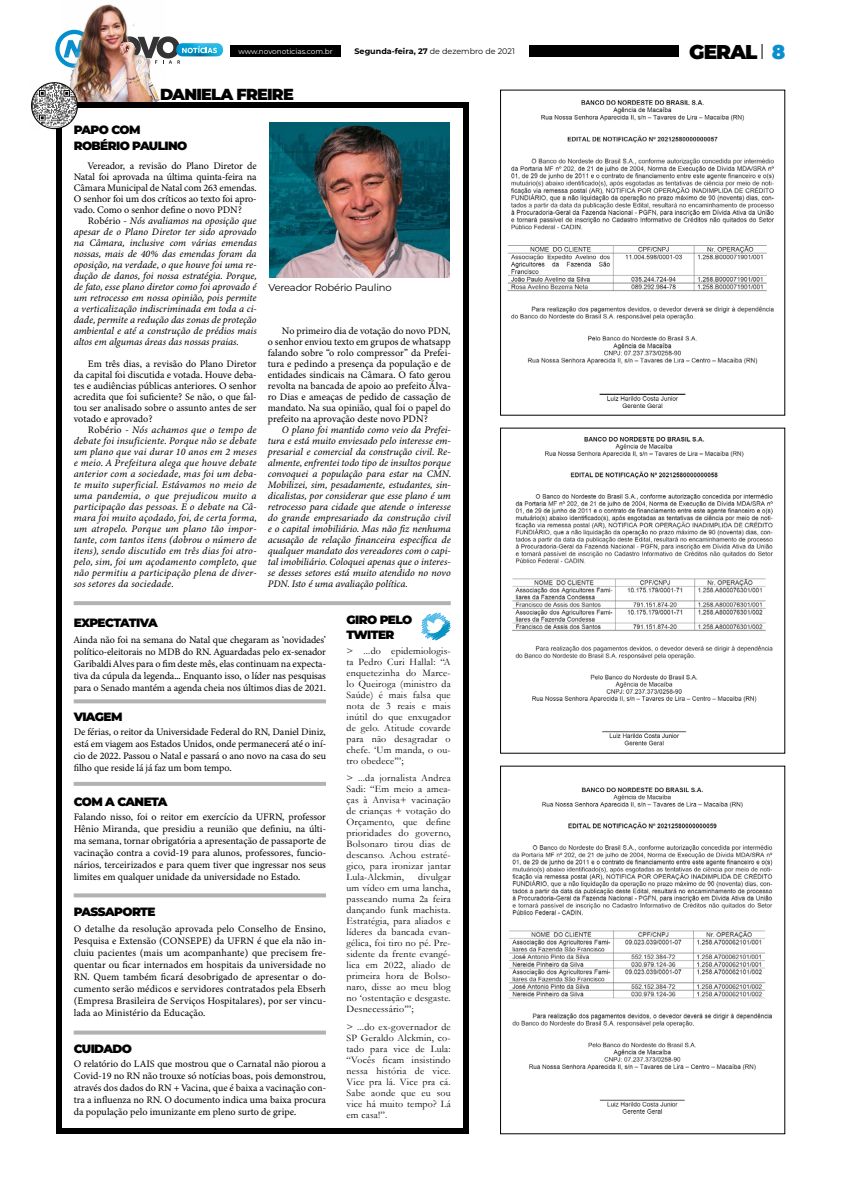
<style>
.page{position:relative;width:842px;height:1191px;background:#fff}
.page>*{position:absolute;margin:0;border:0;box-sizing:border-box;transform-origin:0 0}
.t1{font:900 20px "Montserrat";letter-spacing:-.05em;color:#000}
.t2{font:900 16px "Montserrat";letter-spacing:-.05em;color:#000}
.t3{font:900 12px/16px "Montserrat";letter-spacing:-.05em;color:#000}
.t4{font:10px/12px "Minion Variable Concept";letter-spacing:-.005em;color:#000;text-align:justify}
.t5{font:italic 10px/11px "Minion Variable Concept";color:#000;text-align:justify}
.t6{font:10px/11px "Garamond";letter-spacing:.02em;color:#000;text-align:justify}
.t7{font:10px "Montserrat";letter-spacing:-.02em;color:#000}
.t8{font:700 8px "Montserrat";color:#000}
.t9{font:7.3px "Montserrat";color:#fff}
.s1{font-weight:400}
.s2{color:#0b8fcd}
.s3{font-style:normal}
</style>
<div class="page">
<div style="left:529px;top:46px;width:201px;height:11px;background:#000"></div>
<div style="left:230px;top:46px;width:111px;height:11px;background:#000"></div>
<img style="left:217px;top:43px;width:6px;height:13px">
<svg style="left:55px;top:35px;width:162px;height:29px"></svg>
<svg style="left:761px;top:44px;width:1px;height:15px"></svg>
<div style="left:679px;top:39px;width:78px;height:29px;background:#fff"></div>
<img style="left:512px;top:437px;width:261px;height:309px">
<img style="left:507px;top:100px;width:267px;height:308px">
<img style="left:509px;top:787px;width:264px;height:327px">
<img style="left:61px;top:4px;width:104px;height:98px">
<div style="left:56px;top:102px;width:6px;height:1032px;background:#000"></div>
<div style="left:463px;top:102px;width:6px;height:1032px;background:#000"></div>
<div style="left:56px;top:102px;width:412px;height:6px;background:#000"></div>
<div style="left:56px;top:1128px;width:412px;height:6px;background:#000"></div>
<img style="left:31px;top:81px;width:48px;height:49px">
<img style="left:269px;top:123px;width:180px;height:155px">
<svg style="left:74px;top:699px;width:252px;height:4px"></svg>
<svg style="left:74px;top:1030px;width:252px;height:4px"></svg>
<hr style="left:74px;top:782px;width:252px;height:4px;background:#b3b2b2">
<svg style="left:74px;top:893px;width:252px;height:4px"></svg>
<hr style="left:74px;top:601px;width:377px;height:4px;background:#b3b2b2">
<svg style="left:421px;top:612px;width:30px;height:29px"></svg>
<p class="t9" style="left:238px;top:46px;width:96px">www.novonoticias.com.br</p>
<p class="t8" style="left:354px;top:45px;width:162px">Segunda-feira, 27 <span class="s1">de dezembro de 2021</span></p>
<h1 class="t1" style="left:689px;top:36px;width:97px">GERAL <span class="s2">8</span></h1>
<h2 class="t2" style="left:160px;top:83px;width:135px">DANIELA FREIRE</h2>
<p class="t3" style="left:74px;top:121px;width:115px">PAPO COM<br>ROBÉRIO PAULINO</p>
<p class="t4" style="left:74px;top:160px;width:184px;line-height:11px;text-indent:14px">Vereador, a revisão do Plano Diretor de Natal foi aprovada na última quinta-feira na Câmara Municipal de Natal com 263 emendas.<br>O senhor foi um dos críticos ao texto foi apro&shy;vado. Como o senhor define o novo PDN?</p>
<p class="t5" style="left:74px;top:215px;width:184px;text-indent:14px"><span class="s3">Robério -</span> Nós avaliamos na oposição que apesar de o Plano Diretor ter sido aprovado na Câmara, inclusive com várias emendas nossas, mais de 40% das emendas foram da oposição, na verdade, o que houve foi uma re&shy;dução de danos, foi nossa estratégia. Porque, de fato, esse plano diretor como foi aprovado é um retrocesso em nossa opinião, pois permite a verticalização indiscriminada em toda a ci&shy;dade, permite a redução das zonas de proteção ambiental e até a construção de prédios mais altos em algumas áreas das nossas praias.</p>
<p class="t4" style="left:74px;top:358px;width:184px;line-height:11px;text-indent:14px">Em três dias, a revisão do Plano Diretor da capital foi discutida e votada. Houve deba&shy;tes e audiências públicas anteriores. O senhor acredita que foi suficiente? Se não, o que fal&shy;tou ser analisado sobre o assunto antes de ser votado e aprovado?</p>
<p class="t5" style="left:74px;top:424px;width:184px;text-indent:14px"><span class="s3">Robério -</span> Nós achamos que o tempo de debate foi insuficiente. Porque não se debate um plano que vai durar 10 anos em 2 meses e meio. A Prefeitura alega que houve debate anterior com a sociedade, mas foi um deba&shy;te muito superficial. Estávamos no meio de uma pandemia, o que prejudicou muito a participação das pessoas. E o debate na Câ&shy;mara foi muito açodado, foi, de certa forma, um atropelo. Porque um plano tão impor&shy;tante, com tantos itens (dobrou o número de itens), sendo discutido em três dias foi atro&shy;pelo, sim, foi um açodamento completo, que não permitiu a participação plena de diver&shy;sos setores da sociedade.</p>
<p class="t7" style="left:268px;top:281px;width:125px">Vereador Robério Paulino</p>
<p class="t4" style="left:268px;top:325px;width:184px;line-height:11px;text-indent:14px">No primeiro dia de votação do novo PDN, o senhor enviou texto em grupos de whatsapp falando sobre “o rolo compressor” da Prefei&shy;tura e pedindo a presença da população e de entidades sindicais na Câmara. O fato gerou revolta na bancada de apoio ao prefeito Álva&shy;ro Dias e ameaças de pedido de cassação de mandato. Na sua opinião, qual foi o papel do prefeito na aprovação deste novo PDN?</p>
<p class="t5" style="left:268px;top:424px;width:184px;text-indent:14px">O plano foi mantido como veio da Prefei&shy;tura e está muito enviesado pelo interesse em&shy;presarial e comercial da construção civil. Re&shy;almente, enfrentei todo tipo de insultos porque convoquei a população para estar na CMN.<br>Mobilizei, sim, pesadamente, estudantes, sin&shy;dicalistas, por considerar que esse plano é um retrocesso para cidade que atende o interesse do grande empresariado da construção civil e o capital imobiliário. Mas não fiz nenhuma acusação de relação financeira específica de qualquer mandato dos vereadores com o capi&shy;tal imobiliário. Coloquei apenas que o interes&shy;se desses setores está muito atendido no novo PDN. Isto é uma avaliação política.</p>
<p class="t3" style="left:74px;top:614px;width:86px">EXPECTATIVA</p>
<p class="t4" style="left:74px;top:633px;width:254px">Ainda não foi na semana do Natal que chegaram as ‘novidades’ político-eleitorais no MDB do RN. Aguardadas pelo ex-senador Garibaldi Alves para o fim deste mês, elas continuam na expecta&shy;tiva da cúpula da legenda... Enquanto isso, o líder nas pesquisas para o Senado mantém a agenda cheia nos últimos dias de 2021.</p>
<p class="t3" style="left:74px;top:707px;width:50px">VIAGEM</p>
<p class="t4" style="left:74px;top:725px;width:254px">De férias, o reitor da Universidade Federal do RN, Daniel Diniz, está em viagem aos Estados Unidos, onde permanecerá até o iní&shy;cio de 2022. Passou o Natal e passará o ano novo na casa do seu filho que reside lá já faz um bom tempo.</p>
<p class="t3" style="left:74px;top:793px;width:95px">COM A CANETA</p>
<p class="t4" style="left:74px;top:810px;width:254px">Falando nisso, foi o reitor em exercício da UFRN, professor Hênio Miranda, que presidiu a reunião que definiu, na últi&shy;ma semana, tornar obrigatória a apresentação de passaporte de vacinação contra a covid-19 para alunos, professores, funcio&shy;nários, terceirizados e para quem tiver que ingressar nos seus limites em qualquer unidade da universidade no Estado.</p>
<p class="t3" style="left:74px;top:903px;width:83px">PASSAPORTE</p>
<p class="t4" style="left:74px;top:922px;width:254px">O detalhe da resolução aprovada pelo Conselho de Ensino, Pesquisa e Extensão (CONSEPE) da UFRN é que ela não in&shy;cluiu pacientes (mais um acompanhante) que precisem fre&shy;quentar ou ficar internados em hospitais da universidade no RN. Quem também ficará desobrigado de apresentar o do&shy;cumento serão médicos e servidores contratados pela Ebserh (Empresa Brasileira de Serviços Hospitalares), por ser vincu&shy;lada ao Ministério da Educação.</p>
<p class="t3" style="left:74px;top:1039px;width:60px">CUIDADO</p>
<p class="t4" style="left:74px;top:1057px;width:254px">O relatório do LAIS que mostrou que o Carnatal não piorou a Covid-19 no RN não trouxe só notícias boas, pois demonstrou, através dos dados do RN + Vacina, que é baixa a vacinação con&shy;tra a influenza no RN. O documento indica uma baixa procura da população pelo imunizante em pleno surto de gripe.</p>
<p class="t3" style="left:346px;top:612px;width:67px;line-height:14.4px">GIRO PELO<br>TWITER</p>
<p class="t6" style="left:346px;top:645px;width:106px">&gt; ...do epidemiologis&shy;ta Pedro Curi Hallal: “A enquetezinha do Marce&shy;lo Queiroga (ministro da Saúde) é mais falsa que nota de 3 reais e mais inútil do que enxugador de gelo. Atitude covarde para não desagradar o chefe. ‘Um manda, o ou&shy;tro obedece’”;</p>
<p class="t6" style="left:346px;top:772px;width:106px">&gt; ...da jornalista Andrea Sadi: “Em meio a amea&shy;ças à Anvisa+ vacinação de crianças + votação do Orçamento, que define prioridades do governo, Bolsonaro tirou dias de descanso. Achou estraté&shy;gico, para ironizar jantar Lula-Alckmin,</p>
<p class="t6" style="left:346px;top:871px;width:106px;text-indent:72px">divulgar um vídeo em uma lancha, passeando numa 2a feira dançando funk machista.<br>Estratégia, para aliados e líderes da bancada evan&shy;gélica, foi tiro no pé. Pre&shy;sidente da frente evangé&shy;lica em 2022, aliado de primeira hora de Bolso&shy;naro, disse ao meu blog no ‘ostentação e desgaste.<br>Desnecessário’”;</p>
<p class="t6" style="left:346px;top:1021px;width:106px">&gt; ...do ex-governador de SP Geraldo Alckmin, co&shy;tado para vice de Lula: “Vocês ficam insistindo nessa história de vice.<br>Vice pra lá. Vice pra cá.<br>Sabe aonde que eu sou vice há muito tempo? Lá em casa!”.</p>
</div>
